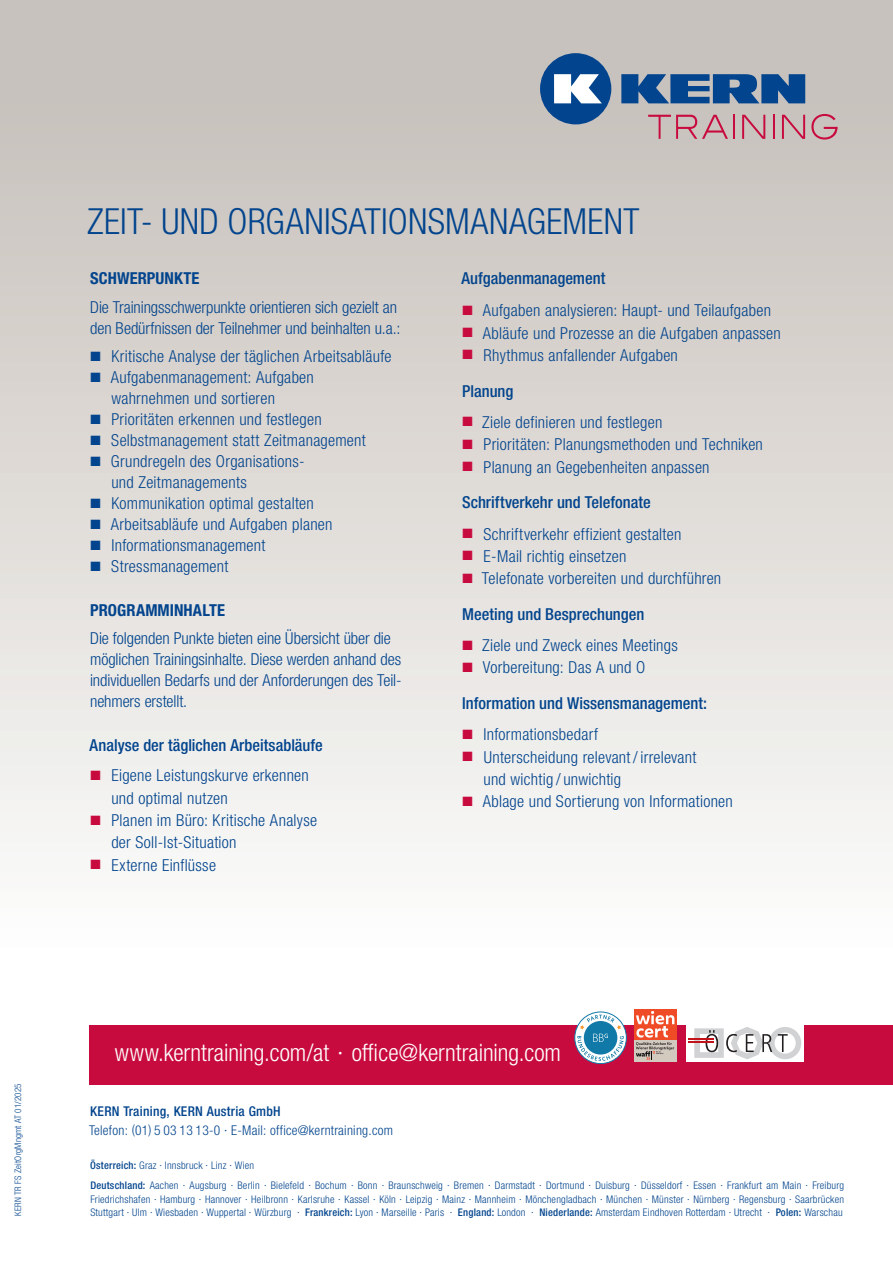
<style>
.page{position:relative;width:893px;height:1263px;background:#fff}
.page>*{position:absolute;margin:0;border:0;box-sizing:border-box;transform-origin:0 0}
.t1{font:300 condensed 36px "Helvetica Neue LTW1 G";letter-spacing:.01em;color:#02448d}
.t2{font:300 condensed 24px "Helvetica Neue LTW1 G";color:#fff}
.t3{font:300 condensed 16.5px/22.4px "Helvetica Neue LTW1 G";letter-spacing:.015em;color:#02448d}
.t4{font:300 condensed 16.5px/21px "Helvetica Neue LTW1 G";letter-spacing:-.005em;color:#02448d}
.t5{font:500 condensed 16.5px/35.8px "Helvetica Neue LTW1 G";color:#02448d}
.t6{font:700 condensed 16.5px "Helvetica Neue LTW1 G";letter-spacing:.005em;color:#02448d}
.t7{font:300 condensed 13.5px "Helvetica Neue LTW1 G";letter-spacing:.02em;color:#02448d}
.t8{font:500 condensed 13.5px "Helvetica Neue LTW1 G";letter-spacing:.02em;color:#02448d}
.t9{font:300 condensed 10.5px/20.2px "Helvetica Neue LTW1 G";letter-spacing:.02em;color:#02448d}
.t10{font:300 condensed 9px "Helvetica Neue LTW1 G";letter-spacing:.025em;color:#02448d}
.s1{color:#c80b3e}
.s2{font-weight:500}
.s3{font-weight:300}
</style>
<div class="page">
<div style="left:0;top:0;width:893px;height:1263px;background:linear-gradient(to bottom,#c5bfb9,#fff)"></div>
<svg style="left:648px;top:115px;width:80px;height:24px;background:#c99ea5"></svg>
<hr style="left:733px;top:115px;width:2px;height:24px;background:#c80b3e">
<svg style="left:742px;top:115px;width:23px;height:24px"></svg>
<hr style="left:773px;top:115px;width:2px;height:24px;background:#c80b3e">
<svg style="left:782px;top:115px;width:23px;height:24px"></svg>
<svg style="left:811px;top:114px;width:27px;height:26px"></svg>
<svg style="left:621px;top:74px;width:184px;height:29px;background:#2d5f97"></svg>
<svg style="left:540px;top:53px;width:71px;height:71px"></svg>
<div style="left:89px;top:1025px;width:804px;height:59px;background:#c80b3e"></div>
<div style="left:686px;top:1023px;width:118px;height:38px;background:#fff"></div>
<svg style="left:694px;top:1027px;width:107px;height:32px"></svg>
<hr style="left:689px;top:1038px;width:25px;height:2px;background:#c4121a">
<hr style="left:689px;top:1041px;width:25px;height:2px;background:#c4121a">
<svg style="left:575px;top:1012px;width:51px;height:51px"></svg>
<div style="left:575px;top:1012px;width:52px;height:52px;border:1px solid #1179a7;border-radius:50%"></div>
<svg style="left:577px;top:1015px;width:47px;height:46px"></svg>
<div style="left:634px;top:1040px;width:43px;height:21px;background:#d2c9bf"></div>
<div style="left:634px;top:1009px;width:43px;height:31px;background:#f04b27"></div>
<svg style="left:636px;top:1011px;width:38px;height:49px"></svg>
<h1 class="t1" style="left:87px;top:201px;width:554px">ZEIT- UND ORGANISATIONSMANAGEMENT</h1>
<p class="t6" style="left:90px;top:269px;width:111px">SCHWERPUNKTE</p>
<p class="t4" style="left:90px;top:297px;width:312px">Die Trainingsschwerpunkte orientieren sich gezielt an den Bedürfnissen der Teilnehmer und beinhalten u.a.:</p>
<p class="t3" style="left:90px;top:345px;width:303px">■ Kritische Analyse der täglichen Arbeitsabläufe</p>
<p class="t3" style="left:111px;top:367px;width:204px;line-height:21px;text-indent:-21px">■ Aufgabenmanagement: Aufgaben wahrnehmen und sortieren</p>
<p class="t3" style="left:90px;top:408px;width:233px">■ Prioritäten erkennen und festlegen</p>
<p class="t3" style="left:90px;top:429px;width:277px">■ Selbstmanagement statt Zeitmanagement</p>
<p class="t3" style="left:111px;top:451px;width:195px;line-height:21px;text-indent:-21px">■ Grundregeln des Organisations&shy;und Zeitmanagements</p>
<p class="t3" style="left:90px;top:492px;width:225px">■ Kommunikation optimal gestalten</p>
<p class="t3" style="left:90px;top:513px;width:244px">■ Arbeitsabläufe und Aufgaben planen</p>
<p class="t3" style="left:90px;top:534px;width:177px">■ Informationsmanagement</p>
<p class="t3" style="left:90px;top:555px;width:140px">■ Stressmanagement</p>
<p class="t6" style="left:90px;top:600px;width:136px">PROGRAMMINHALTE</p>
<p class="t4" style="left:90px;top:628px;width:313px">Die folgenden Punkte bieten eine Übersicht über die möglichen Trainingsinhalte. Diese werden anhand des individuellen Bedarfs und der Anforderungen des Teil&shy;nehmers erstellt.</p>
<p class="t5" style="left:90px;top:727px;width:235px">Analyse der täglichen Arbeitsabläufe</p>
<p class="t3" style="left:111px;top:764px;width:199px;text-indent:-21px"><span class="s1">■</span> Eigene Leistungskurve erkennen und optimal nutzen</p>
<p class="t3" style="left:111px;top:809px;width:207px;text-indent:-21px"><span class="s1">■</span> Planen im Büro: Kritische Analyse der Soll-Ist-Situation</p>
<p class="t3" style="left:90px;top:854px;width:127px"><span class="s1">■</span> Externe Einflüsse</p>
<p class="t5" style="left:462px;top:261px;width:145px">Aufgabenmanagement</p>
<p class="t3" style="left:462px;top:299px;width:310px"><span class="s1">■</span> Aufgaben analysieren: Haupt- und Teilaufgaben</p>
<p class="t3" style="left:462px;top:322px;width:320px"><span class="s1">■</span> Abläufe und Prozesse an die Aufgaben anpassen</p>
<p class="t3" style="left:462px;top:337px;width:217px;line-height:35.8px"><span class="s1">■</span> Rhythmus anfallender Aufgaben<br><span class="s2">Planung</span></p>
<p class="t3" style="left:462px;top:411px;width:201px"><span class="s1">■</span> Ziele definieren und festlegen</p>
<p class="t3" style="left:462px;top:433px;width:302px"><span class="s1">■</span> Prioritäten: Planungsmethoden und Techniken</p>
<p class="t3" style="left:462px;top:449px;width:249px;line-height:35.8px"><span class="s1">■</span> Planung an Gegebenheiten anpassen<br><span class="s2">Schriftverkehr und Telefonate</span></p>
<p class="t3" style="left:462px;top:523px;width:220px"><span class="s1">■</span> Schriftverkehr effizient gestalten</p>
<p class="t3" style="left:462px;top:545px;width:165px"><span class="s1">■</span> E-Mail richtig einsetzen</p>
<p class="t3" style="left:462px;top:561px;width:261px;line-height:35.8px"><span class="s1">■</span> Telefonate vorbereiten und durchführen<br><span class="s2">Meeting und Besprechungen</span></p>
<p class="t3" style="left:462px;top:634px;width:217px"><span class="s1">■</span> Ziele und Zweck eines Meetings</p>
<p class="t5" style="left:462px;top:650px;width:246px"><span class="s1">■</span> <span class="s3">Vorbereitung: Das A und O<br></span>Information und Wissensmanagement:</p>
<p class="t3" style="left:462px;top:724px;width:137px"><span class="s1">■</span> Informationsbedarf</p>
<p class="t3" style="left:483px;top:746px;width:214px;text-indent:-21px"><span class="s1">■</span> Unterscheidung relevant / irrelevant und wichtig / unwichtig</p>
<p class="t3" style="left:462px;top:790px;width:272px"><span class="s1">■</span> Ablage und Sortierung von Informationen</p>
<p class="t10" style="left:13px;top:1216px;width:134px;rotate:-90deg">KERN TR FS ZeitOrgMngmt AT 01/2025</p>
<h2 class="t2" style="left:115px;top:1039px;width:448px">www.kerntraining.com/at · office@kerntraining.com</h2>
<p class="t8" style="left:90px;top:1103px;width:192px">KERN Training, KERN Austria GmbH</p>
<p class="t7" style="left:89px;top:1122px;width:306px">Telefon: (01) 5 03 13 13-0 · E-Mail: office@kerntraining.com</p>
<p class="t9" style="left:90px;top:1155px;width:755px"><span class="s2">Österreich:</span> Graz · Innsbruck · Linz · Wien<br><span class="s2">Deutschland:</span> Aachen · Augsburg · Berlin · Bielefeld · Bochum · Bonn · Braunschweig · Bremen · Darmstadt · Dortmund · Duisburg · Düsseldorf · Essen · Frankfurt am Main · Freiburg</p>
<p class="t9" style="left:90px;top:1192px;width:755px;line-height:13.5px">Friedrichshafen · Hamburg · Hannover · Heilbronn · Karlsruhe · Kassel · Köln · Leipzig · Mainz · Mannheim · Mönchengladbach · München · Münster · Nürnberg · Regensburg · Saarbrücken<br>Stuttgart · Ulm · Wiesbaden · Wuppertal · Würzburg · <span class="s2">Frankreich:</span> Lyon · Marseille · Paris · -<span class="s2">England:</span> London · <span class="s2">Niederlande:</span> Amsterdam Eindhoven Rotterdam · Utrecht · -<span class="s2">Polen:</span> Warschau</p>
</div>
